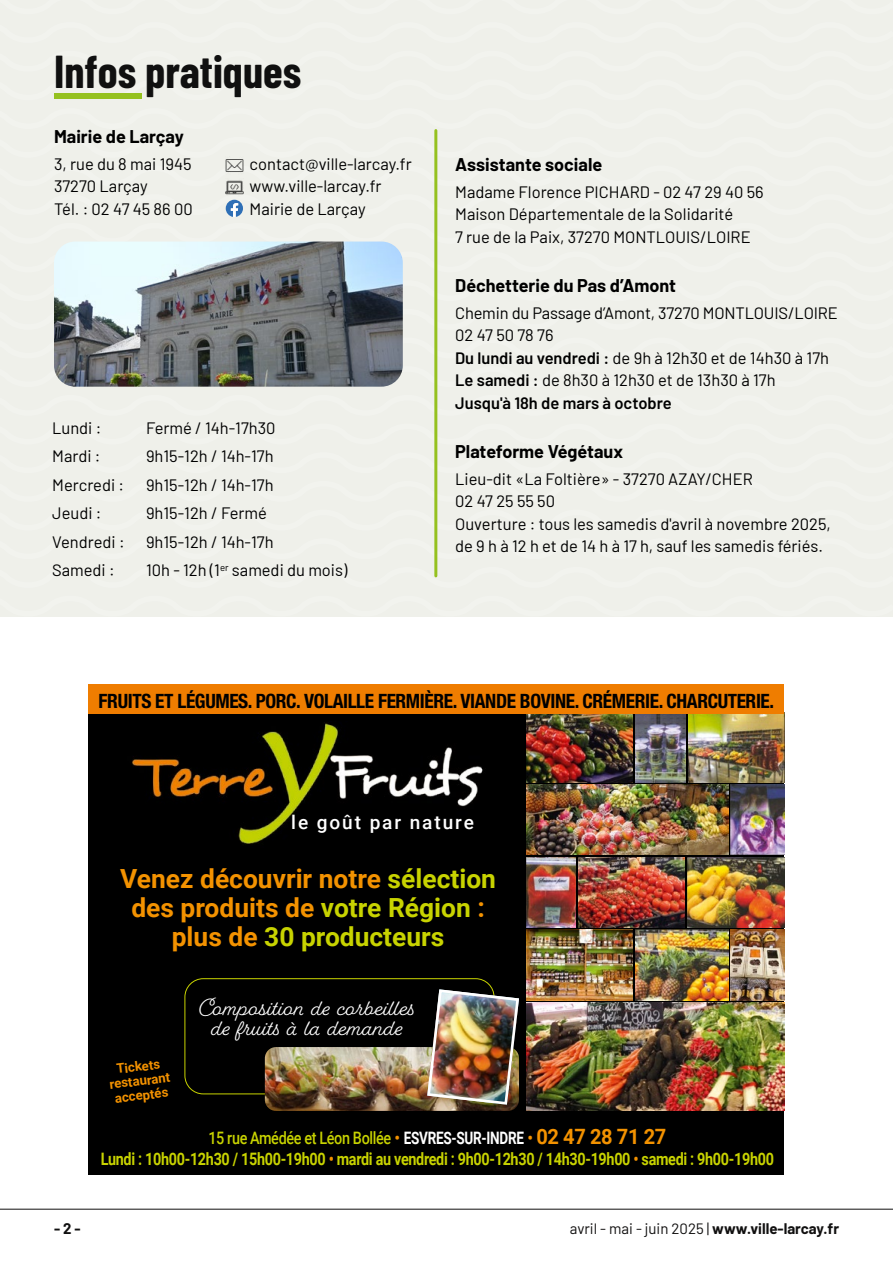
<style>
.page{position:relative;width:893px;height:1263px;background:#fff}
.page>*{position:absolute;margin:0;border:0;box-sizing:border-box;transform-origin:0 0}
.t1{font:700 45px "Barlow Condensed";color:#101010}
.t2{font:700 26.4px/29px "Roboto";color:#f39200;text-align:center}
.t3{font:21.15px/19.8px "Fairwater Script";color:#fff;text-align:center}
.t4{font:700 condensed 19.8px "Helvetica Neue LT Std";letter-spacing:-.02em;color:#000}
.t5{font:500 19.05px "Roboto";letter-spacing:.1em;color:#fff}
.t6{font:700 18px "Barlow";color:#000}
.t7{font:700 17.1px/21.1px "Roboto";letter-spacing:-.02em;color:#c8d300;text-align:center;scale:.84 1}
.t8{font:16.5px/22.5px "Barlow";color:#000}
.t9{font:15px "Barlow";color:#111010}
.t10{font:700 15px "Barlow";color:#111010}
.t11{font:700 13.2px/14.5px "Roboto";color:#f39200;text-align:center}
.s1{font-weight:600}
.s2{color:#c8d300}
.s3{font-weight:500}
.s4{font-weight:500;color:#f39200}
.s5{color:#fff}
.s6{font-size:21.15px;color:#f39200}
.s7{color:#f39200}
.s8{font-weight:700}
</style>
<div class="page">
<hr style="left:0;top:1209px;width:893px;height:1px;background:#111010">
<div style="left:0;top:0;width:892px;height:617px;background:#eff0ea"></div>
<img style="left:54px;top:242px;width:349px;height:145px">
<div style="left:89px;top:685px;width:695px;height:489px;background:#000"></div>
<img style="left:132px;top:722px;width:351px;height:122px">
<img style="left:688px;top:714px;width:96px;height:68px">
<img style="left:526px;top:785px;width:202px;height:70px">
<img style="left:687px;top:857px;width:97px;height:70px">
<img style="left:526px;top:857px;width:50px;height:70px">
<img style="left:731px;top:785px;width:53px;height:70px">
<img style="left:635px;top:714px;width:51px;height:68px">
<img style="left:526px;top:714px;width:107px;height:68px">
<img style="left:526px;top:930px;width:107px;height:70px">
<img style="left:578px;top:857px;width:107px;height:70px">
<div style="left:89px;top:685px;width:695px;height:29px;background:#ef7d00"></div>
<img style="left:635px;top:930px;width:93px;height:70px">
<img style="left:526px;top:1002px;width:258px;height:109px">
<img style="left:731px;top:930px;width:53px;height:70px">
<div style="left:185px;top:978px;width:309px;height:116px;border:1px solid #c8d300;border-radius:18px"></div>
<img style="left:265px;top:1047px;width:252px;height:64px">
<img style="left:426px;top:988px;width:93px;height:118px">
<h1 class="t1" style="left:54px;top:40px;width:249px">Infos pratiques</h1>
<p class="t6" style="left:54px;top:123px;width:131px">Mairie de Larçay</p>
<p class="t8" style="left:54px;top:151px;width:140px">3, rue du 8 mai 1945<br>37270 Larçay<br>Tél. : 02 47 45 86 00</p>
<p class="t8" style="left:250px;top:151px;width:164px">contact@ville-larcay.fr www.ville-larcay.fr<br>Mairie de Larçay</p>
<p class="t8" style="left:52px;top:415px;width:51px">Lundi :</p>
<p class="t8" style="left:146px;top:415px;width:131px">Fermé / 14h-17h30</p>
<p class="t8" style="left:52px;top:444px;width:50px">Mardi :</p>
<p class="t8" style="left:146px;top:444px;width:129px">9h15-12h / 14h-17h</p>
<p class="t8" style="left:52px;top:472px;width:73px">Mercredi :</p>
<p class="t8" style="left:146px;top:472px;width:129px">9h15-12h / 14h-17h</p>
<p class="t8" style="left:52px;top:501px;width:51px">Jeudi :</p>
<p class="t8" style="left:146px;top:501px;width:122px">9h15-12h / Fermé</p>
<p class="t8" style="left:52px;top:529px;width:74px">Vendredi :</p>
<p class="t8" style="left:146px;top:529px;width:129px">9h15-12h / 14h-17h</p>
<p class="t8" style="left:52px;top:558px;width:64px">Samedi :</p>
<p class="t8" style="left:146px;top:558px;width:203px">10h - 12h (1<sup>er</sup> samedi du mois)</p>
<p class="t6" style="left:455px;top:151px;width:149px">Assistante sociale</p>
<p class="t8" style="left:455px;top:179px;width:310px">Madame Florence PICHARD - 02 47 29 40 56<br>Maison Départementale de la Solidarité<br>7 rue de la Paix, 37270 MONTLOUIS/LOIRE</p>
<p class="t6" style="left:455px;top:272px;width:222px">Déchetterie du Pas d’Amont</p>
<p class="t8" style="left:455px;top:300px;width:384px">Chemin du Passage d’Amont, 37270 MONTLOUIS/LOIRE 02 47 50 78 76<br><span class="s1">Du lundi au vendredi :</span> de 9h à 12h30 et de 14h30 à 17h <span class="s1">Le samedi :</span> de 8h30 à 12h30 et de 13h30 à 17h<br><span class="s1">Jusqu'à 18h de mars à octobre</span></p>
<p class="t6" style="left:455px;top:438px;width:169px">Plateforme Végétaux</p>
<p class="t8" style="left:455px;top:466px;width:377px">Lieu-dit «La Foltière» - 37270 AZAY/CHER<br>02 47 25 55 50<br>Ouverture : tous les samedis d'avril à novembre 2025, de 9 h à 12 h et de 14 h à 17 h, sauf les samedis fériés.</p>
<p class="t4" style="left:99px;top:689px;width:677px">FRUITS ET LÉGUMES. PORC. VOLAILLE FERMIÈRE. VIANDE BOVINE. CRÉMERIE. CHARCUTERIE.</p>
<p class="t5" style="left:291px;top:809px;width:184px">le goût par nature</p>
<h2 class="t2" style="left:120px;top:863px;width:377px">Venez découvrir notre <span class="s2">sélection </span>des produits de <span class="s2">votre Région</span> : plus de <span class="s2">30 producteurs</span></h2>
<p class="t11" style="left:107px;top:1062px;width:63px;rotate:-6deg">Tickets restaurant acceptés</p>
<p class="t3" style="left:199px;top:998px;width:218px">Composition de corbeilles de fruits à la demande</p>
<p class="t7" style="left:101px;top:1126px;width:803px"><span class="s3">15 rue Amédée et Léon Bollée</span> <span class="s4">•</span> <span class="s5">ESVRES-SUR-INDRE</span> <span class="s4">•</span> <span class="s6">02 47 28 71 27<br></span>Lundi : 10h00-12h30 / 15h00-19h00 <span class="s7">•</span> mardi au vendredi : 9h00-12h30 / 14h30-19h00 <span class="s7">•</span> samedi : 9h00-19h00</p>
<p class="t10" style="left:54px;top:1218px;width:28px">- 2 -</p>
<p class="t9" style="left:570px;top:1218px;width:271px">avril - mai - juin 2025 | <span class="s8">www.ville-larcay.fr</span></p>
</div>
